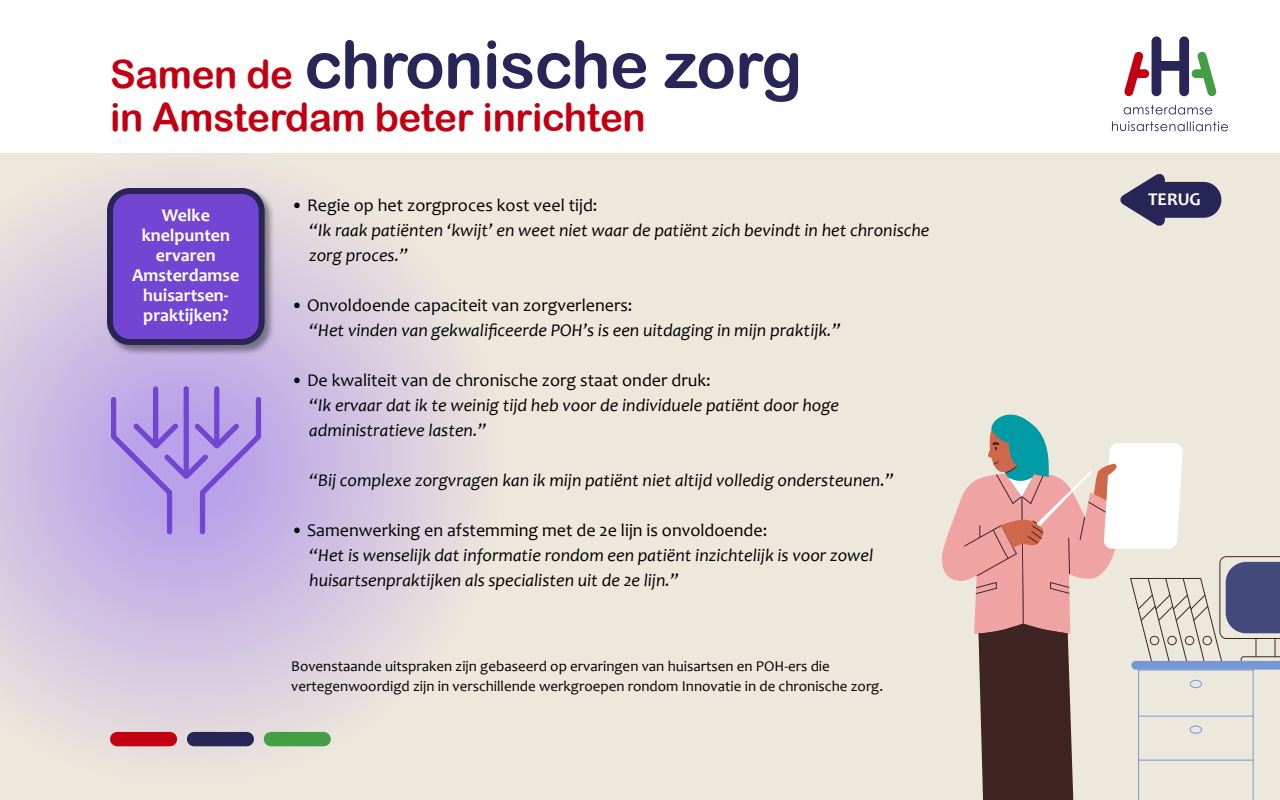
<style>
.page{position:relative;width:1280px;height:800px;background:#fff}
.page>*{position:absolute;margin:0;border:0;box-sizing:border-box;transform-origin:0 0}
.t1{font:66px "Arial Rounded MT Bold";letter-spacing:-.01em;color:#272657}
.t2{font:39px "Arial Rounded MT Bold";letter-spacing:-.01em;color:#c20012}
.t3{font:italic 18px/25px "Candara";color:#000}
.t4{font:18px "Candara";color:#000}
.t5{font:700 18px/20px "Candara";color:#fff;text-align:center}
.t6{font:15px/20px "Candara";color:#000}
.s1{font-size:39px;color:#c20012}
</style>
<div class="page">
<div style="left:0;top:74px;width:1280px;height:726px;background:#ede8dc"></div>
<div style="left:0;top:0;width:1280px;height:152px;background:#fff"></div>
<svg style="left:1124px;top:36px;width:93px;height:61px"></svg>
<svg style="left:1124px;top:105px;width:88px;height:10px"></svg>
<svg style="left:1112px;top:121px;width:116px;height:10px"></svg>
<svg style="left:0;top:152px;width:504px;height:595px"></svg>
<div style="left:106px;top:187px;width:169px;height:169px;background:#000;opacity:.4"></div>
<div style="left:110px;top:191px;width:152px;height:151px;background:#7245d3;border-radius:20px"></div>
<div style="left:107px;top:188px;width:158px;height:157px;border:6px solid #272657;border-radius:20px"></div>
<svg style="left:108px;top:360px;width:191px;height:204px;background:#b7a0e4"></svg>
<svg style="left:942px;top:414px;width:338px;height:386px"></svg>
<div style="left:117px;top:732px;width:53px;height:14px;background:#c20012"></div>
<div style="left:194px;top:732px;width:53px;height:14px;background:#272657"></div>
<div style="left:271px;top:732px;width:53px;height:14px;background:#449e44"></div>
<svg style="left:1122px;top:174px;width:100px;height:52px"></svg>
<h1 class="t1" style="left:110px;top:26px;width:694px"><span class="s1">Samen de</span> chronische zorg</h1>
<h2 class="t2" style="left:110px;top:94px;width:537px">in Amsterdam beter inrichten</h2>
<p class="t5" style="left:132px;top:205px;width:109px">Welke knelpunten ervaren<br>Amsterdamse huisartsen&shy;praktijken?</p>
<p class="t4" style="left:291px;top:194px;width:308px">• Regie op het zorgproces kost veel tijd:</p>
<p class="t3" style="left:309px;top:218px;width:622px">“Ik raak patiënten ‘kwijt’ en weet niet waar de patiënt zich bevindt in het chronische zorg proces.”</p>
<p class="t4" style="left:291px;top:294px;width:343px">• Onvoldoende capaciteit van zorgverleners:</p>
<p class="t3" style="left:309px;top:318px;width:533px">“Het vinden van gekwalificeerde POH’s is een uitdaging in mijn praktijk.”</p>
<p class="t4" style="left:291px;top:369px;width:421px">• De kwaliteit van de chronische zorg staat onder druk:</p>
<p class="t3" style="left:309px;top:393px;width:532px">“Ik ervaar dat ik te weinig tijd heb voor de individuele patiënt door hoge administratieve lasten.”</p>
<p class="t3" style="left:309px;top:468px;width:586px">“Bij complexe zorgvragen kan ik mijn patiënt niet altijd volledig ondersteunen.”</p>
<p class="t4" style="left:291px;top:519px;width:478px">• Samenwerking en afstemming met de 2e lijn is onvoldoende:</p>
<p class="t3" style="left:309px;top:543px;width:566px">“Het is wenselijk dat informatie rondom een patiënt inzichtelijk is voor zowel huisartsenpraktijken als specialisten uit de 2e lijn.”</p>
<p class="t6" style="left:291px;top:656px;width:593px">Bovenstaande uitspraken zijn gebaseerd op ervaringen van huisartsen en POH-ers die vertegenwoordigd zijn in verschillende werkgroepen rondom Innovatie in de chronische zorg.</p>
<p class="t5" style="left:1148px;top:189px;width:54px">TERUG</p>
</div>
